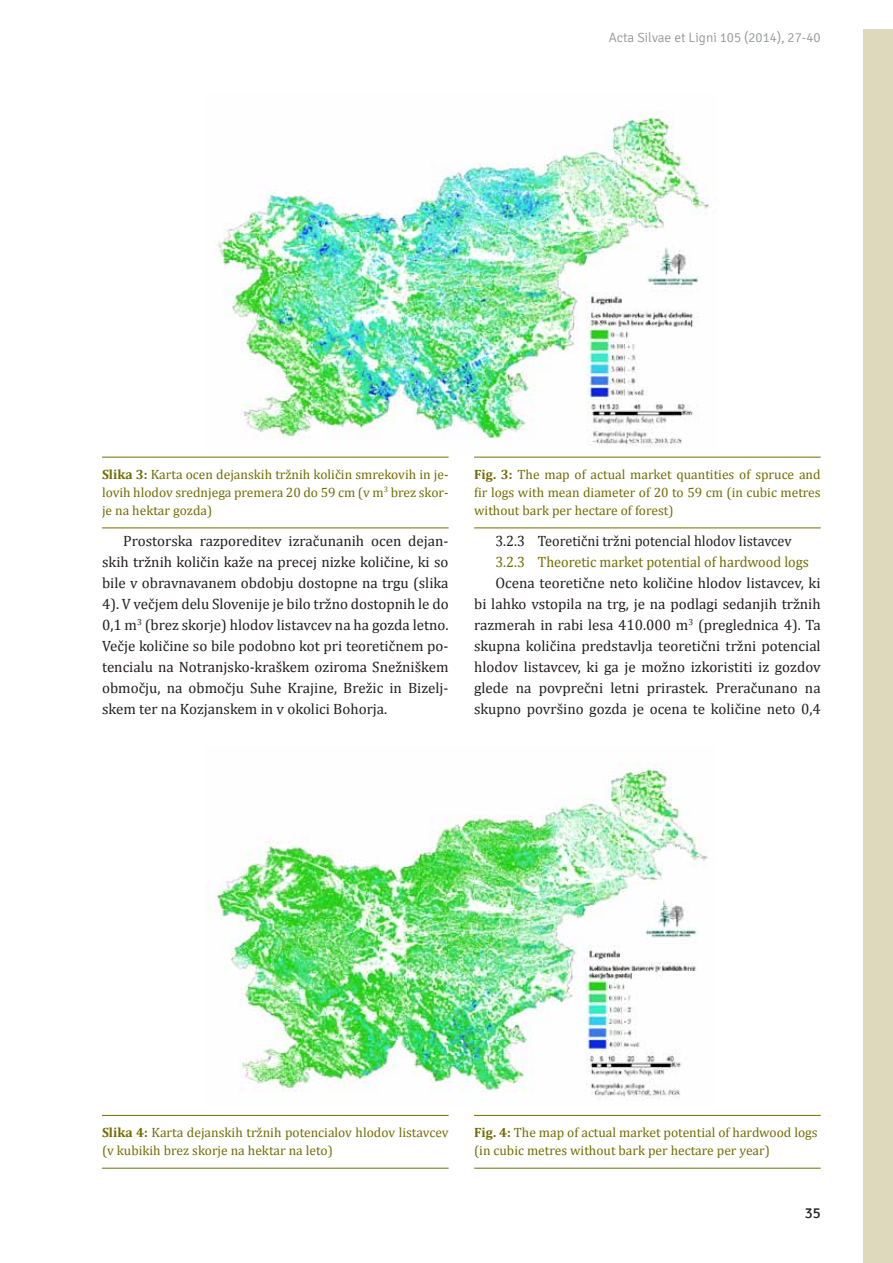
<style>
.page{position:relative;width:893px;height:1263px;background:#fff}
.page>*{position:absolute;margin:0;border:0;box-sizing:border-box;transform-origin:0 0}
.t1{font:15px/21px "Cambria";color:#231f20;text-align:justify}
.t2{font:15px "Cambria";color:#231f20;scale:.95 1}
.t3{font:15px "Cambria";color:#746c00;scale:.95 1}
.t4{font:15px "Signika";color:#231f20}
.t5{font:13.5px/18px "Cambria";color:#746c00}
.t6{font:300 13.5px "Signika";color:#949698}
.s1{font-weight:700}
</style>
<div class="page">
<div style="left:863px;top:30px;width:30px;height:1233px;background:#ded9bd"></div>
<hr style="left:102px;top:1115px;width:347px;height:1px;background:#746c00">
<hr style="left:102px;top:1168px;width:347px;height:1px;background:#746c00">
<hr style="left:474px;top:1115px;width:347px;height:1px;background:#746c00">
<hr style="left:474px;top:1168px;width:347px;height:1px;background:#746c00">
<hr style="left:102px;top:457px;width:347px;height:1px;background:#746c00">
<hr style="left:102px;top:527px;width:347px;height:1px;background:#746c00">
<hr style="left:474px;top:457px;width:347px;height:1px;background:#746c00">
<hr style="left:474px;top:527px;width:347px;height:1px;background:#746c00">
<img style="left:218px;top:112px;width:491px;height:335px">
<img style="left:208px;top:764px;width:500px;height:336px">
<p class="t6" style="left:609px;top:31px;width:214px">Acta Silvae et Ligni 105 (2014), 27-40</p>
<p class="t5" style="left:102px;top:465px;width:348px;text-align:justify"><span class="s1">Slika 3:</span> Karta ocen dejanskih tržnih količin smrekovih in je&shy;lovih hlodov srednjega premera 20 do 59 cm (v m<sup>3</sup> brez skor&shy;je na hektar gozda)</p>
<p class="t5" style="left:474px;top:465px;width:348px;text-align:justify"><span class="s1">Fig. 3:</span> The map of actual market quantities of spruce and fir logs with mean diameter of 20 to 59 cm (in cubic metres without bark per hectare of forest)</p>
<p class="t1" style="left:102px;top:530px;width:348px;text-indent:21px">Prostorska razporeditev izračunanih ocen dejan&shy;skih tržnih količin kaže na precej nizke količine, ki so bile v obravnavanem obdobju dostopne na trgu (slika 4). V večjem delu Slovenije je bilo tržno dostopnih le do 0,1 m<sup>3</sup> (brez skorje) hlodov listavcev na ha gozda letno.<br>Večje količine so bile podobno kot pri teoretičnem po&shy;tencialu na Notranjsko-kraškem oziroma Snežniškem območju, na območju Suhe Krajine, Brežic in Bizelj&shy;skem ter na Kozjanskem in v okolici Bohorja.</p>
<p class="t2" style="left:495px;top:532px;width:313px">3.2.3 Teoretični tržni potencial hlodov listavcev</p>
<p class="t3" style="left:495px;top:553px;width:332px">3.2.3 Theoretic market potential of hardwood logs</p>
<p class="t1" style="left:474px;top:572px;width:348px;text-indent:21px">Ocena teoretične neto količine hlodov listavcev, ki bi lahko vstopila na trg, je na podlagi sedanjih tržnih razmerah in rabi lesa 410.000 m<sup>3</sup> (preglednica 4). Ta skupna količina predstavlja teoretični tržni potencial hlodov listavcev, ki ga je možno izkoristiti iz gozdov glede na povprečni letni prirastek. Preračunano na skupno površino gozda je ocena te količine neto 0,4</p>
<p class="t5" style="left:102px;top:1123px;width:348px"><span class="s1">Slika 4:</span> Karta dejanskih tržnih potencialov hlodov listavcev (v kubikih brez skorje na hektar na leto)</p>
<p class="t5" style="left:474px;top:1123px;width:345px"><span class="s1">Fig. 4:</span> The map of actual market potential of hardwood logs (in cubic metres without bark per hectare per year)</p>
<p class="t4" style="left:805px;top:1204px;width:17px">35</p>
</div>
